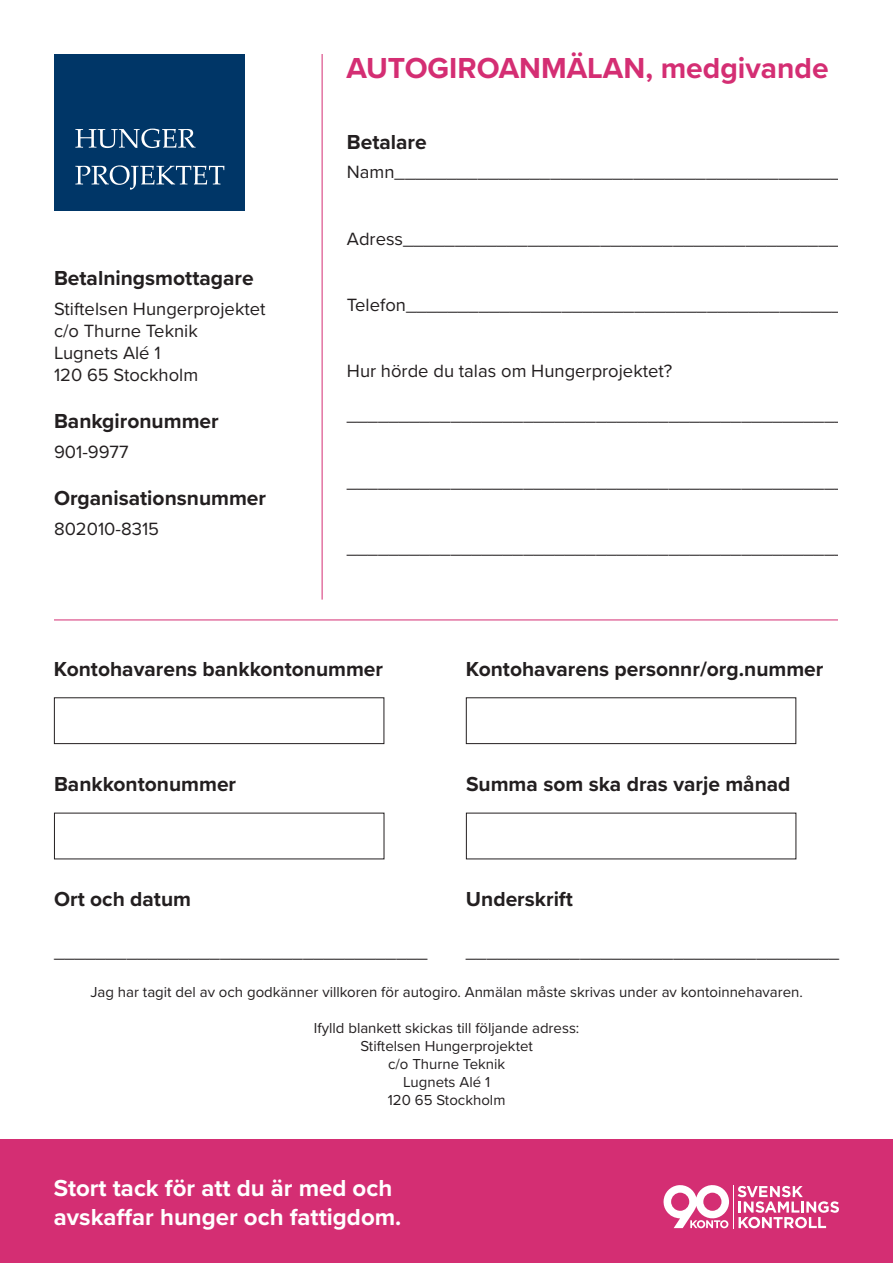
<style>
.page{position:relative;width:893px;height:1263px;background:#fff}
.page>*{position:absolute;margin:0;border:0;box-sizing:border-box;transform-origin:0 0}
.t1{font:700 30px "Proxima Nova";color:#d42e73}
.t2{font:700 24px "Proxima Nova";color:#fff}
.t3{font:700 21px "Proxima Nova";color:#231f20}
.t4{font:18.45px "Proxima Nova";color:#231f20}
.t5{font:15px "Proxima Nova";color:#231f20}
</style>
<div class="page">
<div style="left:0;top:1140px;width:893px;height:123px;background:#d42e73"></div>
<div style="left:54px;top:54px;width:190px;height:156px;background:#003667"></div>
<svg style="left:75px;top:129px;width:121px;height:19px"></svg>
<svg style="left:75px;top:165px;width:149px;height:25px"></svg>
<svg style="left:738px;top:1186px;width:101px;height:42px"></svg>
<svg style="left:663px;top:1185px;width:66px;height:43px"></svg>
<hr style="left:733px;top:1185px;width:1px;height:43px;background:#fff">
<hr style="left:322px;top:54px;width:1px;height:546px;background:#d42e73">
<hr style="left:54px;top:620px;width:799px;height:1px;background:#d42e73">
<div style="left:54px;top:697px;width:330px;height:47px;border:1px solid #231f20"></div>
<div style="left:466px;top:697px;width:330px;height:47px;border:1px solid #231f20"></div>
<p class="t1" style="left:347px;top:45px;width:484px">AUTOGIROANMÄLAN, medgivande</p>
<p class="t3" style="left:347px;top:126px;width:81px">Betalare</p>
<p class="t4" style="left:347px;top:158px;width:496px">Namn___________________________________________</p>
<p class="t3" style="left:54px;top:262px;width:201px">Betalningsmottagare</p>
<p class="t4" style="left:54px;top:295px;width:213px">Stiftelsen Hungerprojektet</p>
<p class="t4" style="left:54px;top:317px;width:145px">c/o Thurne Teknik</p>
<p class="t4" style="left:54px;top:339px;width:108px">Lugnets Alé 1</p>
<p class="t4" style="left:54px;top:361px;width:146px">120 65 Stockholm</p>
<p class="t3" style="left:54px;top:406px;width:166px">Bankgironummer</p>
<p class="t4" style="left:54px;top:438px;width:76px">901-9977</p>
<p class="t3" style="left:54px;top:482px;width:214px">Organisationsnummer</p>
<p class="t4" style="left:54px;top:515px;width:107px">802010-8315</p>
<p class="t4" style="left:347px;top:225px;width:504px">Adress___________________________________________</p>
<p class="t4" style="left:347px;top:291px;width:497px">Telefon__________________________________________</p>
<p class="t4" style="left:347px;top:357px;width:327px">Hur hörde du talas om Hungerprojektet?</p>
<p class="t4" style="left:347px;top:401px;width:500px">________________________________________________</p>
<p class="t4" style="left:347px;top:468px;width:500px">________________________________________________</p>
<p class="t4" style="left:347px;top:534px;width:500px">________________________________________________</p>
<p class="t3" style="left:54px;top:653px;width:331px">Kontohavarens bankkontonummer</p>
<p class="t3" style="left:466px;top:653px;width:359px">Kontohavarens personnr/org.nummer</p>
<p class="t3" style="left:54px;top:768px;width:184px">Bankkontonummer</p>
<p class="t3" style="left:466px;top:768px;width:326px">Summa som ska dras varje månad</p>
<p class="t3" style="left:54px;top:883px;width:139px">Ort och datum</p>
<p class="t4" style="left:54px;top:938px;width:375px">____________________________________</p>
<p class="t3" style="left:466px;top:883px;width:109px">Underskrift</p>
<p class="t4" style="left:466px;top:938px;width:375px">____________________________________</p>
<p class="t5" style="left:90px;top:981px;width:714px">Jag har tagit del av och godkänner villkoren för autogiro. Anmälan måste skrivas under av kontoinnehavaren.</p>
<p class="t5" style="left:314px;top:1017px;width:267px">Ifylld blankett skickas till följande adress:</p>
<p class="t5" style="left:360px;top:1035px;width:174px">Stiftelsen Hungerprojektet</p>
<p class="t5" style="left:388px;top:1053px;width:119px">c/o Thurne Teknik</p>
<p class="t5" style="left:403px;top:1071px;width:88px">Lugnets Alé 1</p>
<p class="t5" style="left:388px;top:1089px;width:119px">120 65 Stockholm</p>
<p class="t2" style="left:54px;top:1170px;width:340px">Stort tack för att du är med och</p>
<p class="t2" style="left:54px;top:1199px;width:349px">avskaffar hunger och fattigdom.</p>
</div>
